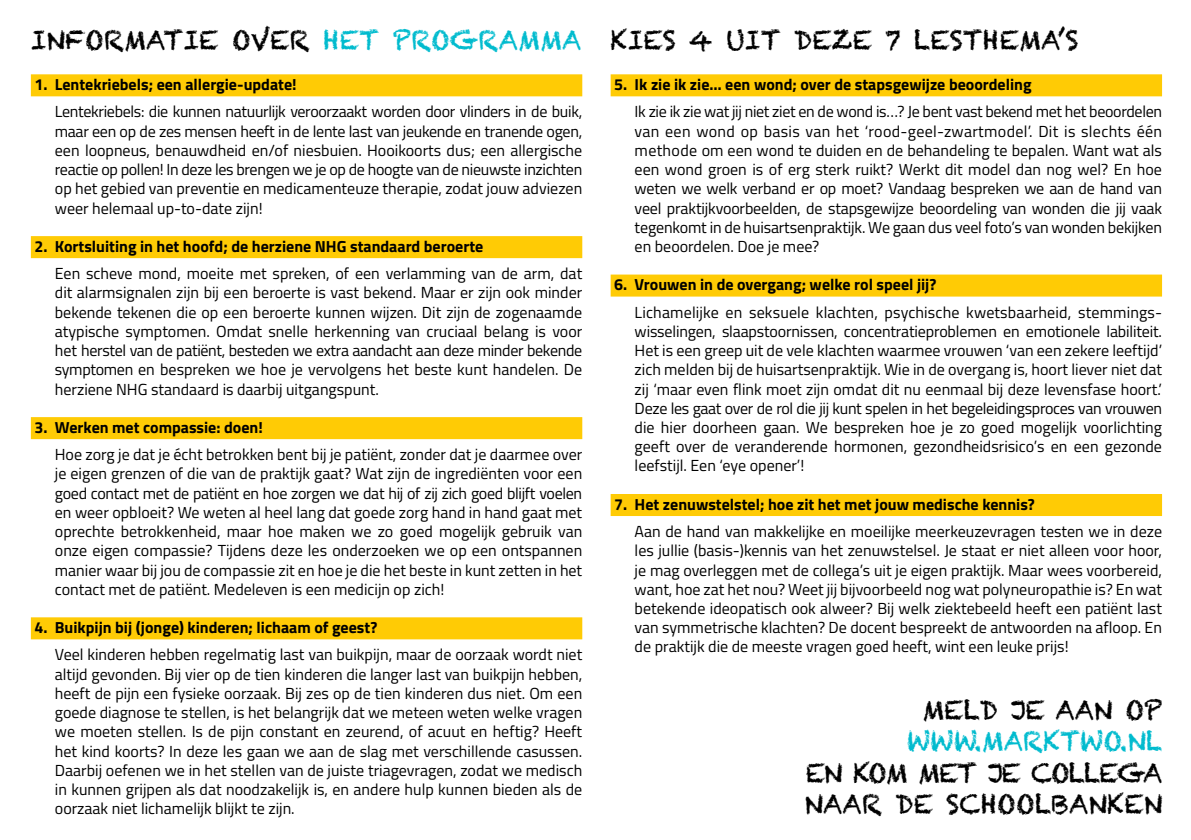
<style>
.page{position:relative;width:1191px;height:840px;background:#fff}
.page>*{position:absolute;margin:0;border:0;box-sizing:border-box;transform-origin:0 0}
.t1{font:26.2px/31.6px "Chalkduster";color:#000}
.t2{font:26.2px "Chalkduster";letter-spacing:-.01em;color:#00bbce}
.t3{font:16px/19.2px "Titillium Web";color:#000;text-align:justify}
.t4{font:700 16px "Titillium Web";color:#000}
.s1{color:#00bbce}
</style>
<div class="page">
<div style="left:31px;top:74px;width:551px;height:22px;background:#ffcb05"></div>
<div style="left:31px;top:236px;width:551px;height:22px;background:#ffcb05"></div>
<div style="left:31px;top:417px;width:551px;height:22px;background:#ffcb05"></div>
<div style="left:31px;top:617px;width:551px;height:22px;background:#ffcb05"></div>
<div style="left:610px;top:74px;width:552px;height:22px;background:#ffcb05"></div>
<div style="left:610px;top:274px;width:552px;height:22px;background:#ffcb05"></div>
<div style="left:610px;top:493px;width:552px;height:22px;background:#ffcb05"></div>
<h1 class="t1" style="left:31px;top:24px;width:552px">INFORMATIE OVER <span class="s1">HET PROGRAMMA</span></h1>
<p class="t4" style="left:34px;top:72px;width:264px">1. Lentekriebels; een allergie-update!</p>
<p class="t3" style="left:55px;top:101px;width:529px">Lentekriebels: die kunnen natuurlijk veroorzaakt worden door vlinders in de buik, maar een op de zes mensen heeft in de lente last van jeukende en tranende ogen, een loopneus, benauwdheid en/of niesbuien. Hooikoorts dus; een allergische reactie op pollen! In deze les brengen we je op de hoogte van de nieuwste inzichten op het gebied van preventie en medicamenteuze therapie, zodat jouw adviezen weer helemaal up-to-date zijn!</p>
<p class="t4" style="left:34px;top:234px;width:450px">2. Kortsluiting in het hoofd; de herziene NHG standaard beroerte</p>
<p class="t3" style="left:55px;top:263px;width:529px">Een scheve mond, moeite met spreken, of een verlamming van de arm, dat dit alarmsignalen zijn bij een beroerte is vast bekend. Maar er zijn ook minder bekende tekenen die op een beroerte kunnen wijzen. Dit zijn de zogenaamde atypische symptomen. Omdat snelle herkenning van cruciaal belang is voor het herstel van de patiënt, besteden we extra aandacht aan deze minder bekende symptomen en bespreken we hoe je vervolgens het beste kunt handelen. De herziene NHG standaard is daarbij uitgangspunt.</p>
<p class="t4" style="left:34px;top:415px;width:230px">3. Werken met compassie: doen!</p>
<p class="t3" style="left:55px;top:444px;width:529px">Hoe zorg je dat je écht betrokken bent bij je patiënt, zonder dat je daarmee over je eigen grenzen of die van de praktijk gaat? Wat zijn de ingrediënten voor een goed contact met de patiënt en hoe zorgen we dat hij of zij zich goed blijft voelen en weer opbloeit? We weten al heel lang dat goede zorg hand in hand gaat met oprechte betrokkenheid, maar hoe maken we zo goed mogelijk gebruik van onze eigen compassie? Tijdens deze les onderzoeken we op een ontspannen manier waar bij jou de compassie zit en hoe je die het beste in kunt zetten in het contact met de patiënt. Medeleven is een medicijn op zich!</p>
<p class="t4" style="left:34px;top:615px;width:344px">4. Buikpijn bij (jonge) kinderen; lichaam of geest?</p>
<p class="t3" style="left:55px;top:644px;width:529px">Veel kinderen hebben regelmatig last van buikpijn, maar de oorzaak wordt niet altijd gevonden. Bij vier op de tien kinderen die langer last van buikpijn hebben, heeft de pijn een fysieke oorzaak. Bij zes op de tien kinderen dus niet. Om een goede diagnose te stellen, is het belangrijk dat we meteen weten welke vragen we moeten stellen. Is de pijn constant en zeurend, of acuut en heftig? Heeft het kind koorts? In deze les gaan we aan de slag met verschillende casussen.<br>Daarbij oefenen we in het stellen van de juiste triagevragen, zodat we medisch in kunnen grijpen als dat noodzakelijk is, en andere hulp kunnen bieden als de oorzaak niet lichamelijk blijkt te zijn.</p>
<h1 class="t1" style="left:610px;top:24px;width:469px">KIES 4 UIT DEZE 7 LESTHEMA’S</h1>
<p class="t4" style="left:614px;top:72px;width:419px">5. Ik zie ik zie… een wond; over de stapsgewijze beoordeling</p>
<p class="t3" style="left:634px;top:101px;width:529px">Ik zie ik zie wat jij niet ziet en de wond is…? Je bent vast bekend met het beoordelen van een wond op basis van het ‘rood-geel-zwartmodel’. Dit is slechts één methode om een wond te duiden en de behandeling te bepalen. Want wat als een wond groen is of erg sterk ruikt? Werkt dit model dan nog wel? En hoe weten we welk verband er op moet? Vandaag bespreken we aan de hand van veel praktijkvoorbeelden, de stapsgewijze beoordeling van wonden die jij vaak tegenkomt in de huisartsenpraktijk. We gaan dus veel foto’s van wonden bekijken en beoordelen. Doe je mee?</p>
<p class="t4" style="left:614px;top:272px;width:324px">6. Vrouwen in de overgang; welke rol speel jij?</p>
<p class="t3" style="left:634px;top:301px;width:529px">Lichamelijke en seksuele klachten, psychische kwetsbaarheid, stemmings&shy;wisselingen, slaapstoornissen, concentratieproblemen en emotionele labiliteit.<br>Het is een greep uit de vele klachten waarmee vrouwen ‘van een zekere leeftijd’ zich melden bij de huisartsenpraktijk. Wie in de overgang is, hoort liever niet dat zij ‘maar even flink moet zijn omdat dit nu eenmaal bij deze levensfase hoort.’ Deze les gaat over de rol die jij kunt spelen in het begeleidingsproces van vrouwen die hier doorheen gaan. We bespreken hoe je zo goed mogelijk voorlichting geeft over de veranderende hormonen, gezondheidsrisico’s en een gezonde leefstijl. Een ‘eye opener’!</p>
<p class="t4" style="left:614px;top:492px;width:422px">7. Het zenuwstelstel; hoe zit het met jouw medische kennis?</p>
<p class="t3" style="left:634px;top:521px;width:529px">Aan de hand van makkelijke en moeilijke meerkeuzevragen testen we in deze les jullie (basis-)kennis van het zenuwstelsel. Je staat er niet alleen voor hoor, je mag overleggen met de collega’s uit je eigen praktijk. Maar wees voorbereid, want, hoe zat het nou? Weet jij bijvoorbeeld nog wat polyneuropathie is? En wat betekende ideopatisch ook alweer? Bij welk ziektebeeld heeft een patiënt last van symmetrische klachten? De docent bespreekt de antwoorden na afloop. En de praktijk die de meeste vragen goed heeft, wint een leuke prijs!</p>
<h1 class="t1" style="left:922px;top:693px;width:242px">MELD JE AAN OP</h1>
<h1 class="t2" style="left:906px;top:725px;width:257px">WWW.MARKTWO.NL</h1>
<h1 class="t1" style="left:804px;top:756px;width:359px">EN KOM MET JE COLLEGA<br>NAAR DE SCHOOLBANKEN</h1>
</div>
